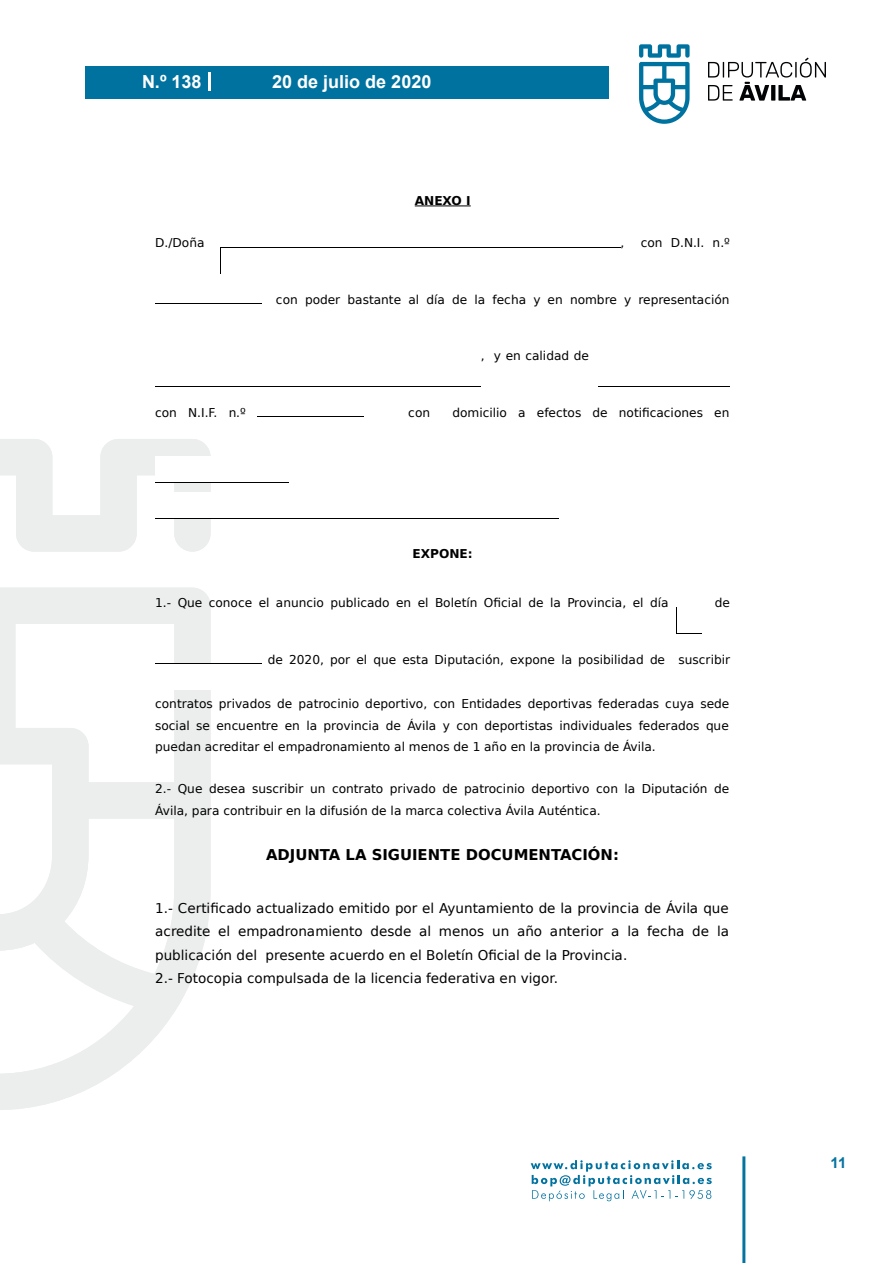
<style>
.page{position:relative;width:893px;height:1263px;background:#fff}
.page>*{position:absolute;margin:0;border:0;box-sizing:border-box;transform-origin:0 0}
.t1{font:700 18px "Arial";color:#fff}
.t2{font:700 15px "Arial";color:#04739f}
.t3{font:700 14.85px "DejaVu Sans";color:#000}
.t4{font:13.5px/23.5px "DejaVu Sans";color:#000}
.t5{font:12.15px/21.3px "DejaVu Sans";color:#000;text-align:justify}
.t6{font:700 12.15px "DejaVu Sans";letter-spacing:-.005em;color:#000}
</style>
<div class="page">
<svg style="left:531px;top:1160px;width:181px;height:41px"></svg>
<div style="left:85px;top:66px;width:523px;height:33px;background:#00729f"></div>
<svg style="left:639px;top:44px;width:51px;height:80px"></svg>
<svg style="left:708px;top:58px;width:118px;height:43px"></svg>
<hr style="left:742px;top:1156px;width:3px;height:107px;background:#04739f">
<svg style="left:208px;top:72px;width:2px;height:18px"></svg>
<svg style="left:0;top:439px;width:211px;height:671px"></svg>
<hr style="left:415px;top:206px;width:56px;height:1px;background:#000">
<hr style="left:221px;top:247px;width:400px;height:1px;background:#000">
<hr style="left:221px;top:273px;width:400px;height:1px;background:#000">
<hr style="left:155px;top:330px;width:107px;height:1px;background:#000">
<hr style="left:155px;top:386px;width:326px;height:1px;background:#000">
<hr style="left:598px;top:386px;width:132px;height:1px;background:#000">
<hr style="left:257px;top:443px;width:107px;height:1px;background:#000">
<hr style="left:155px;top:482px;width:134px;height:1px;background:#000">
<div style="left:155px;top:456px;width:134px;height:26px;background:#fff"></div>
<hr style="left:155px;top:518px;width:404px;height:1px;background:#000">
<div style="left:155px;top:492px;width:404px;height:26px;background:#fff"></div>
<svg style="left:676px;top:607px;width:26px;height:27px"></svg>
<div style="left:677px;top:607px;width:24px;height:26px;background:#fff"></div>
<hr style="left:155px;top:663px;width:107px;height:1px;background:#000">
<div style="left:155px;top:664px;width:106px;height:26px;background:#fff"></div>
<h1 class="t1" style="left:142px;top:69px;width:61px">N.º 138</h1>
<h1 class="t1" style="left:272px;top:69px;width:161px">20 de julio de 2020</h1>
<p class="t6" style="left:415px;top:193px;width:57px">ANEXO I</p>
<p class="t5" style="left:155px;top:232px;width:51px">D./Doña</p>
<p class="t5" style="left:620px;top:232px;width:5px">,</p>
<p class="t5" style="left:641px;top:232px;width:91px">con D.N.I. n.º</p>
<p class="t5" style="left:276px;top:289px;width:455px">con poder bastante al día de la fecha y en nombre y representación</p>
<p class="t5" style="left:481px;top:345px;width:110px">, y en calidad de</p>
<p class="t5" style="left:155px;top:402px;width:92px">con N.I.F. n.º</p>
<p class="t5" style="left:408px;top:402px;width:23px">con</p>
<p class="t5" style="left:452px;top:402px;width:278px">domicilio a efectos de notificaciones en</p>
<p class="t6" style="left:413px;top:546px;width:62px">EXPONE:</p>
<p class="t5" style="left:155px;top:592px;width:515px">1.- Que conoce el anuncio publicado en el Boletín Oficial de la Provincia, el día</p>
<p class="t5" style="left:715px;top:592px;width:17px">de</p>
<p class="t5" style="left:268px;top:648px;width:464px">de 2020, por el que esta Diputación, expone la posibilidad de suscribir</p>
<p class="t5" style="left:155px;top:693px;width:576px">contratos privados de patrocinio deportivo, con Entidades deportivas federadas cuya sede social se encuentre en la provincia de Ávila y con deportistas individuales federados que puedan acreditar el empadronamiento al menos de 1 año en la provincia de Ávila.</p>
<p class="t5" style="left:155px;top:778px;width:575px">2.- Que desea suscribir un contrato privado de patrocinio deportivo con la Diputación de<br>Ávila, para contribuir en la difusión de la marca colectiva Ávila Auténtica.</p>
<p class="t3" style="left:266px;top:846px;width:354px">ADJUNTA LA SIGUIENTE DOCUMENTACIÓN:</p>
<p class="t4" style="left:155px;top:896px;width:575px">1.- Certificado actualizado emitido por el Ayuntamiento de la provincia de Ávila que acredite el empadronamiento desde al menos un año anterior a la fecha de la publicación del presente acuerdo en el Boletín Oficial de la Provincia.<br>2.- Fotocopia compulsada de la licencia federativa en vigor.</p>
<p class="t2" style="left:831px;top:1152px;width:17px">11</p>
</div>
